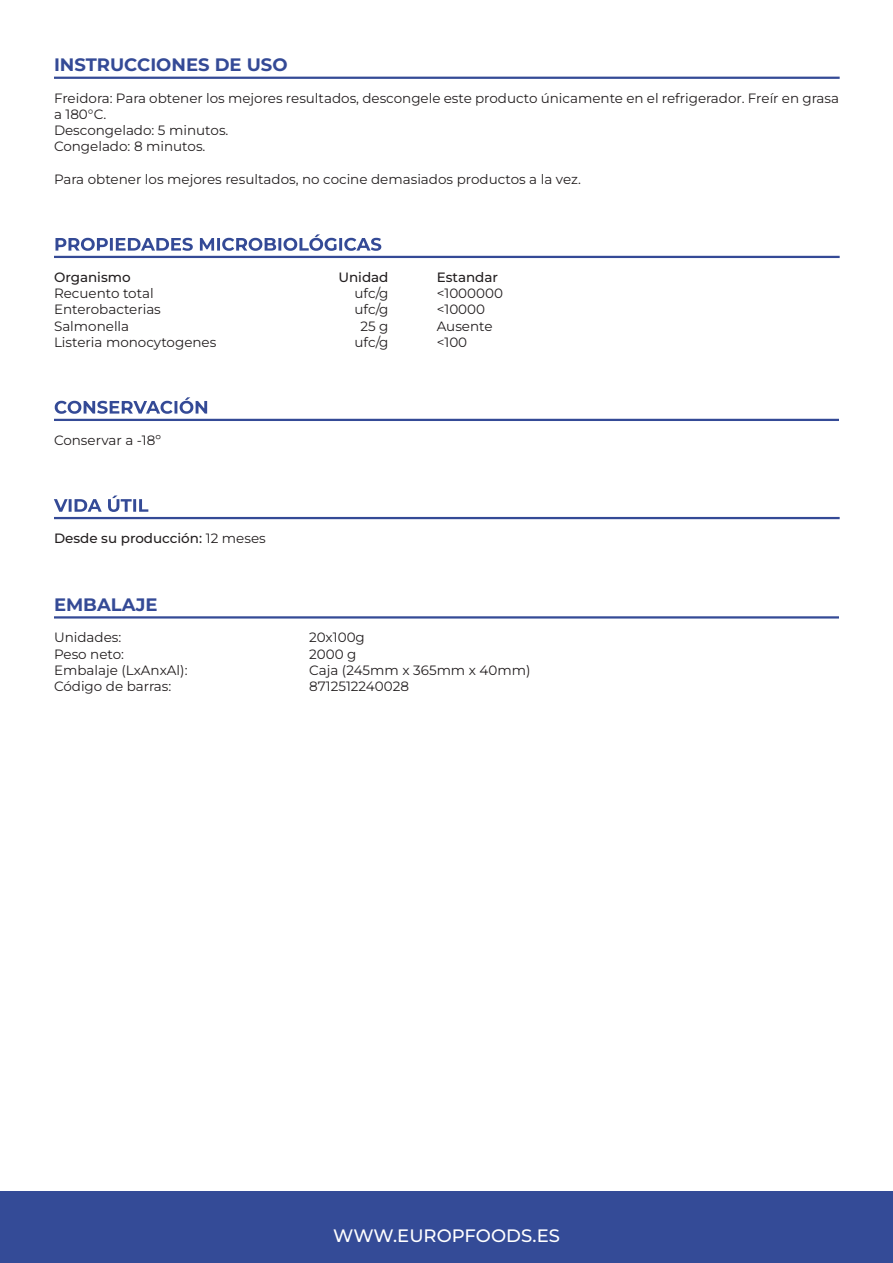
<style>
.page{position:relative;width:893px;height:1263px;background:#fff}
.page>*{position:absolute;margin:0;border:0;box-sizing:border-box;transform-origin:0 0}
.t1{font:700 18px "Montserrat";color:#344a96}
.t2{font:500 18px "Montserrat";color:#fff}
.t3{font:13.5px/16.2px "Montserrat";color:#231f20}
.t4{font:500 13.5px "Montserrat";color:#231f20}
.s1{font-weight:400}
</style>
<div class="page">
<hr style="left:54px;top:77px;width:786px;height:2px;background:#344a96">
<svg style="left:55px;top:397px;width:152px;height:17px"></svg>
<hr style="left:54px;top:419px;width:785px;height:2px;background:#344a96">
<div style="left:0;top:1191px;width:893px;height:72px;background:#344b97"></div>
<svg style="left:54px;top:495px;width:94px;height:17px"></svg>
<hr style="left:54px;top:517px;width:786px;height:2px;background:#344a96">
<svg style="left:55px;top:234px;width:326px;height:17px"></svg>
<hr style="left:54px;top:256px;width:786px;height:2px;background:#344a96">
<hr style="left:54px;top:616px;width:785px;height:2px;background:#344a96">
<h1 class="t1" style="left:54px;top:53px;width:235px">INSTRUCCIONES DE USO</h1>
<p class="t3" style="left:54px;top:90px;width:786px">Freidora: Para obtener los mejores resultados, descongele este producto únicamente en el refrigerador. Freír en grasa a 180°C.<br>Descongelado: 5 minutos.<br>Congelado: 8 minutos.</p>
<p class="t3" style="left:54px;top:171px;width:528px">Para obtener los mejores resultados, no cocine demasiados productos a la vez.</p>
<p class="t4" style="left:54px;top:268px;width:78px">Organismo</p>
<p class="t4" style="left:338px;top:268px;width:52px">Unidad</p>
<p class="t4" style="left:437px;top:268px;width:63px">Estandar</p>
<p class="t3" style="left:54px;top:285px;width:101px">Recuento total</p>
<p class="t3" style="left:355px;top:285px;width:35px">ufc/g</p>
<p class="t3" style="left:437px;top:285px;width:68px">&lt;1000000</p>
<p class="t3" style="left:54px;top:301px;width:108px">Enterobacterias</p>
<p class="t3" style="left:355px;top:301px;width:35px">ufc/g</p>
<p class="t3" style="left:437px;top:301px;width:50px">&lt;10000</p>
<p class="t3" style="left:54px;top:317px;width:77px">Salmonella</p>
<p class="t3" style="left:360px;top:317px;width:30px">25 g</p>
<p class="t3" style="left:437px;top:317px;width:57px">Ausente</p>
<p class="t3" style="left:54px;top:333px;width:164px">Listeria monocytogenes</p>
<p class="t3" style="left:355px;top:333px;width:35px">ufc/g</p>
<p class="t3" style="left:437px;top:333px;width:32px">&lt;100</p>
<p class="t3" style="left:54px;top:432px;width:108px">Conservar a -18º</p>
<p class="t4" style="left:54px;top:529px;width:213px">Desde su producción: <span class="s1">12 meses</span></p>
<h1 class="t1" style="left:54px;top:593px;width:105px">EMBALAJE</h1>
<p class="t3" style="left:54px;top:629px;width:69px">Unidades:</p>
<p class="t3" style="left:309px;top:629px;width:57px">20x100g</p>
<p class="t3" style="left:54px;top:645px;width:72px">Peso neto:</p>
<p class="t3" style="left:309px;top:645px;width:49px">2000 g</p>
<p class="t3" style="left:54px;top:662px;width:135px">Embalaje (LxAnxAl):</p>
<p class="t3" style="left:309px;top:662px;width:223px">Caja (245mm x 365mm x 40mm)</p>
<p class="t3" style="left:54px;top:678px;width:119px">Código de barras:</p>
<p class="t3" style="left:309px;top:678px;width:101px">8712512240028</p>
<h1 class="t2" style="left:333px;top:1224px;width:228px">WWW.EUROPFOODS.ES</h1>
</div>
